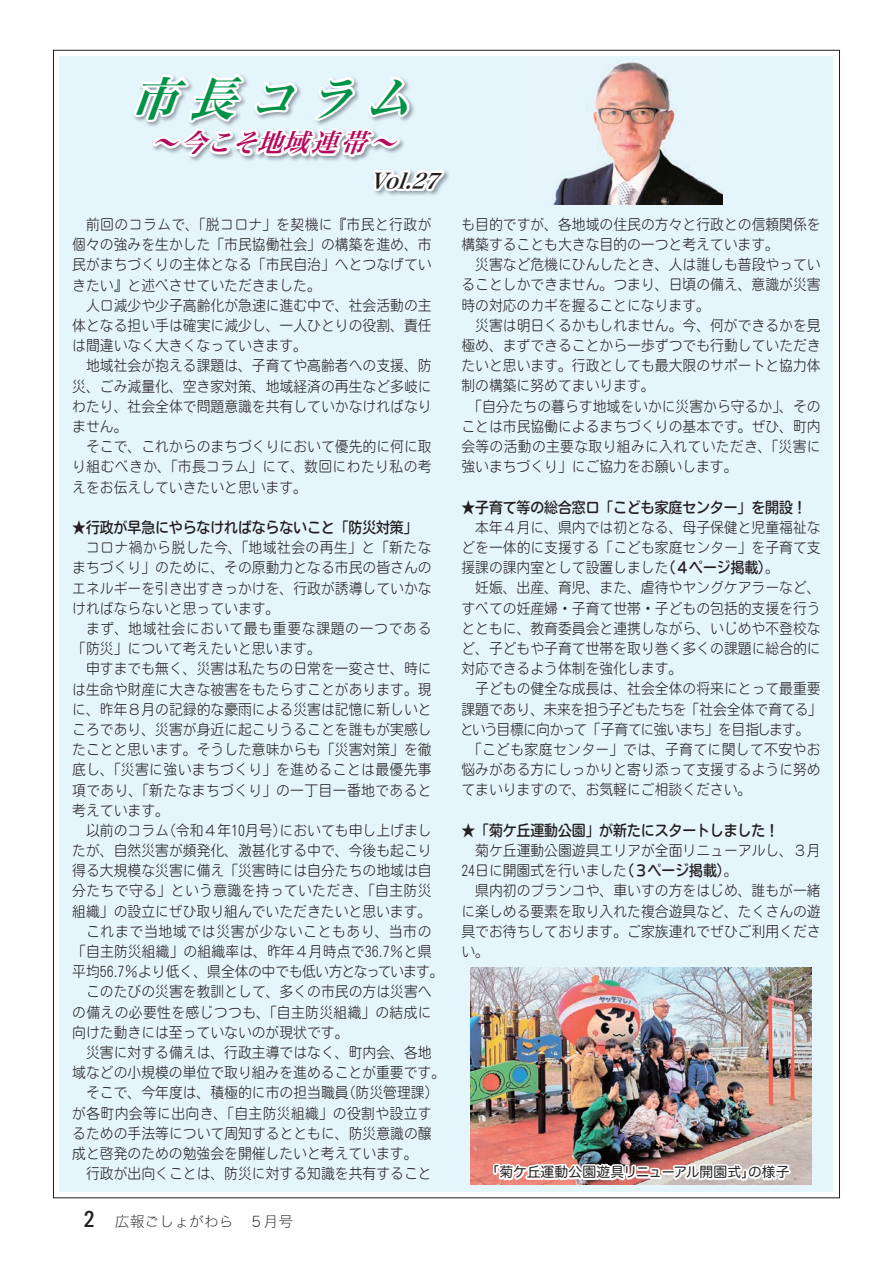
<style>
.page{position:relative;width:893px;height:1263px;background:#fff}
.page>*{position:absolute;margin:0;border:0;box-sizing:border-box;transform-origin:0 0}
.t1{font:italic 46.8px "Hira Min Pro W6";color:#009247}
.t2{font:italic 25.5px "Hira Min Pro W6";color:#b40a5c}
.t3{font:italic 21.3px "Hira Min Pro W6";color:#231f20}
.t4{font:14.85px/20.2px "Motoya Maru Pr 6 N W2";color:#231f20;scale:.93 1}
.t5{font:14.85px "Nud Motoya Maru Std W4";color:#231f20;scale:.93 1}
.t6{font:14.85px "Hira Kaku Std N W1";color:#231f20}
.t7{font:13.8px "Hira Maru Pro W4";letter-spacing:-.01em;color:#231f20}
.s1{font-family:"Motoya Cedar W4 90 msp RKSJ H";font-size:21.3px}
.s2{font-family:"Nud Motoya Maru Std W4"}
</style>
<div class="page">
<div style="left:60px;top:56px;width:773px;height:1136px;background:#e5f5fc"></div>
<img style="left:471px;top:967px;width:340px;height:217px">
<img style="left:553px;top:62px;width:169px;height:142px">
<svg style="left:132px;top:49px;width:317px;height:146px"></svg>
<img style="left:491px;top:1134px;width:148px;height:51px">
<div style="left:636px;top:1166px;width:13px;height:5px;border:4px solid #fff"></div>
<div style="left:635px;top:1173px;width:15px;height:5px;border:4px solid #fff"></div>
<img style="left:647px;top:1087px;width:17px;height:94px">
<div style="left:661px;top:1170px;width:15px;height:5px;border:4px solid #fff"></div>
<img style="left:670px;top:1074px;width:123px;height:111px">
<h1 class="t1" style="left:130px;top:57px;width:310px">市長コラム</h1>
<h2 class="t2" style="left:151px;top:120px;width:260px">～今こそ地域連帯～</h2>
<h3 class="t3" style="left:369px;top:162px;width:82px">Vol.27</h3>
<p class="t4" style="left:72px;top:212px;width:388px">　前回のコラムで、「脱コロナ」を契機に『市民と行政が個々の強みを生かした「市民協働社会」の構築を進め、市民がまちづくりの主体となる「市民自治」へとつなげていきたい』と述べさせていただきました。<br>　人口減少や少子高齢化が急速に進む中で、社会活動の主体となる担い手は確実に減少し、一人ひとりの役割、責任は間違いなく大きくなっていきます。<br>　地域社会が抱える課題は、子育てや高齢者への支援、防災、ごみ減量化、空き家対策、地域経済の再生など多岐にわたり、社会全体で問題意識を共有していかなければなりません。<br>　そこで、これからのまちづくりにおいて優先的に何に取り組むべきか、「市長コラム」にて、数回にわたり私の考えをお伝えしていきたいと思います。</p>
<p class="t5" style="left:72px;top:517px;width:373px">★行政が早急にやらなければならないこと「防災対策」</p>
<p class="t4" style="left:72px;top:535px;width:402px">　コロナ禍から脱した今、「地域社会の再生」と「新たなまちづくり」のために、その原動力となる市民の皆さんのエネルギーを引き出すきっかけを、行政が誘導していかなければならないと思っています。<br>　まず、地域社会において最も重要な課題の一つである「防災」について考えたいと思います。<br>　申すまでも無く、災害は私たちの日常を一変させ、時には生命や財産に大きな被害をもたらすことがあります。現に、昨年８月の記録的な豪雨による災害は記憶に新しいところであり、災害が身近に起こりうることを誰もが実感したことと思います。そうした意味からも「災害対策」を徹底し、「災害に強いまちづくり」を進めることは最優先事項であり、「新たなまちづくり」の一丁目一番地であると考えています。<br>　以前のコラム（令和４年10月号）においても申し上げましたが、自然災害が頻発化、激甚化する中で、今後も起こり得る大規模な災害に備え「災害時には自分たちの地域は自分たちで守る」という意識を持っていただき、「自主防災組織」の設立にぜひ取り組んでいただきたいと思います。　これまで当地域では災害が少ないこともあり、当市の「自主防災組織」の組織率は、昨年４月時点で36.7％と県平均56.7％より低く、県全体の中でも低い方となっています。　このたびの災害を教訓として、多くの市民の方は災害への備えの必要性を感じつつも、「自主防災組織」の結成に向けた動きには至っていないのが現状です。<br>　災害に対する備えは、行政主導ではなく、町内会、各地域などの小規模の単位で取り組みを進めることが重要です。　そこで、今年度は、積極的に市の担当職員（防災管理課）が各町内会等に出向き、「自主防災組織」の役割や設立するための手法等について周知するとともに、防災意識の醸成と啓発のための勉強会を開催したいと考えています。<br>　行政が出向くことは、防災に対する知識を共有すること</p>
<p class="t6" style="left:84px;top:1210px;width:211px"><span class="s1">2</span> 広報ごしょがわら　５月号</p>
<p class="t4" style="left:461px;top:212px;width:388px">も目的ですが、各地域の住民の方々と行政との信頼関係を構築することも大きな目的の一つと考えています。<br>　災害など危機にひんしたとき、人は誰しも普段やっていることしかできません。つまり、日頃の備え、意識が災害時の対応のカギを握ることになります。<br>　災害は明日くるかもしれません。今、何ができるかを見極め、まずできることから一歩ずつでも行動していただきたいと思います。行政としても最大限のサポートと協力体制の構築に努めてまいります。<br>　「自分たちの暮らす地域をいかに災害から守るか」、そのことは市民協働によるまちづくりの基本です。ぜひ、町内会等の活動の主要な取り組みに入れていただき、「災害に強いまちづくり」にご協力をお願いします。</p>
<p class="t5" style="left:461px;top:497px;width:373px">★子育て等の総合窓口「こども家庭センター」を開設！</p>
<p class="t4" style="left:460px;top:515px;width:390px">　本年４月に、県内では初となる、母子保健と児童福祉などを一体的に支援する「こども家庭センター」を子育て支援課の課内室として設置しました<span class="s2">（４ページ掲載）</span>。<br>　妊娠、出産、育児、また、虐待やヤングケアラーなど、すべての妊産婦・子育て世帯・子どもの包括的支援を行うとともに、教育委員会と連携しながら、いじめや不登校など、子どもや子育て世帯を取り巻く多くの課題に総合的に対応できるよう体制を強化します。<br>　子どもの健全な成長は、社会全体の将来にとって最重要課題であり、未来を担う子どもたちを「社会全体で育てる」という目標に向かって「子育てに強いまち」を目指します。　「こども家庭センター」では、子育てに関して不安やお悩みがある方にしっかりと寄り添って支援するように努めてまいりますので、お気軽にご相談ください。</p>
<p class="t5" style="left:461px;top:820px;width:343px">★「菊ケ丘運動公園」が新たにスタートしました！</p>
<p class="t4" style="left:461px;top:838px;width:388px">　菊ケ丘運動公園遊具エリアが全面リニューアルし、３月<br>24日に開園式を行いました<span class="s2">（３ページ掲載）</span>。<br>　県内初のブランコや、車いすの方をはじめ、誰もが一緒に楽しめる要素を取り入れた複合遊具など、たくさんの遊具でお待ちしております。ご家族連れでぜひご利用ください。</p>
<p class="t7" style="left:486px;top:1160px;width:305px">「菊ケ丘運動公園遊具リニューアル開園式」の様子</p>
</div>
